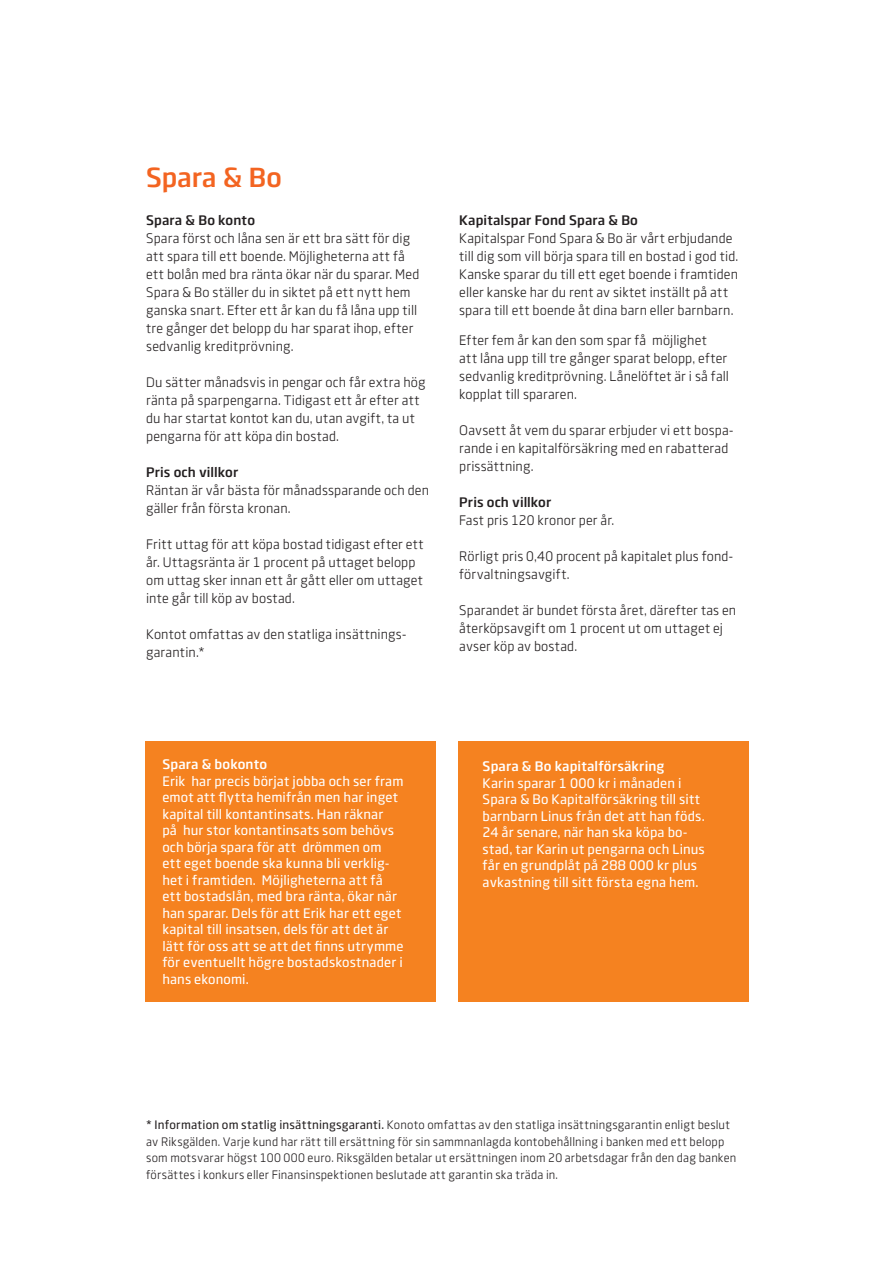
<style>
.page{position:relative;width:893px;height:1263px;background:#fff}
.page>*{position:absolute;margin:0;border:0;box-sizing:border-box;transform-origin:0 0}
.t1{font:700 27px "Swedbank Sans";letter-spacing:-.01em;color:#f36421}
.t2{font:13.5px/18px "Swedbank Sans";letter-spacing:.01em;color:#231f20}
.t3{font:500 13.5px/16.5px "Swedbank Sans";letter-spacing:.01em;color:#fff}
.t4{font:700 13.5px "Swedbank Sans";letter-spacing:.005em;color:#231f20}
.t5{font:700 13.5px "Swedbank Sans";letter-spacing:.01em;color:#fff}
.t6{font:12px/16.5px "Swedbank Sans";letter-spacing:.01em;color:#231f20}
.s1{font-weight:500}
</style>
<div class="page">
<div style="left:145px;top:741px;width:291px;height:261px;background:#f58220"></div>
<div style="left:458px;top:741px;width:290px;height:261px;background:#f58220"></div>
<p class="t1" style="left:146px;top:161px;width:137px">Spara &amp; Bo</p>
<p class="t4" style="left:146px;top:211px;width:110px">Spara &amp; Bo konto</p>
<p class="t2" style="left:146px;top:229px;width:275px">Spara först och låna sen är ett bra sätt för dig att spara till ett boende. Möjligheterna att få ett bolån med bra ränta ökar när du sparar. Med Spara &amp; Bo ställer du in siktet på ett nytt hem ganska snart. Efter ett år kan du få låna upp till tre gånger det belopp du har sparat ihop, efter sedvanlig kreditprövning.</p>
<p class="t2" style="left:146px;top:373px;width:281px">Du sätter månadsvis in pengar och får extra hög ränta på sparpengarna. Tidigast ett år efter att du har startat kontot kan du, utan avgift, ta ut pengarna för att köpa din bostad.</p>
<p class="t4" style="left:146px;top:463px;width:94px">Pris och villkor</p>
<p class="t2" style="left:146px;top:481px;width:284px">Räntan är vår bästa för månadssparande och den gäller från första kronan.</p>
<p class="t2" style="left:146px;top:535px;width:279px">Fritt uttag för att köpa bostad tidigast efter ett år. Uttagsränta är 1 procent på uttaget belopp om uttag sker innan ett år gått eller om uttaget inte går till köp av bostad.</p>
<p class="t2" style="left:146px;top:625px;width:262px">Kontot omfattas av den statliga insättnings&shy;garantin.*</p>
<p class="t4" style="left:459px;top:211px;width:180px">Kapitalspar Fond Spara &amp; Bo</p>
<p class="t2" style="left:459px;top:229px;width:281px">Kapitalspar Fond Spara &amp; Bo är vårt erbjudande till dig som vill börja spara till en bostad i god tid.<br>Kanske sparar du till ett eget boende i framtiden eller kanske har du rent av siktet inställt på att spara till ett boende åt dina barn eller barnbarn.</p>
<p class="t2" style="left:459px;top:331px;width:271px">Efter fem år kan den som spar få möjlighet<br>att låna upp till tre gånger sparat belopp, efter sedvanlig kreditprövning. Lånelöftet är i så fall kopplat till spararen.</p>
<p class="t2" style="left:459px;top:421px;width:276px">Oavsett åt vem du sparar erbjuder vi ett bospa&shy;rande i en kapitalförsäkring med en rabatterad prissättning.</p>
<p class="t4" style="left:459px;top:494px;width:94px">Pris och villkor</p>
<p class="t2" style="left:459px;top:511px;width:157px">Fast pris 120 kronor per år.</p>
<p class="t2" style="left:459px;top:547px;width:276px">Rörligt pris 0,40 procent på kapitalet plus fond&shy;förvaltningsavgift.</p>
<p class="t2" style="left:459px;top:601px;width:279px">Sparandet är bundet första året, därefter tas en återköpsavgift om 1 procent ut om uttaget ej avser köp av bostad.</p>
<p class="t5" style="left:162px;top:756px;width:106px">Spara &amp; bokonto</p>
<p class="t3" style="left:162px;top:772px;width:243px">Erik har precis börjat jobba och ser fram emot att flytta hemifrån men har inget kapital till kontantinsats. Han räknar<br>på hur stor kontantinsats som behövs och börja spara för att drömmen om<br>ett eget boende ska kunna bli verklig&shy;het i framtiden. Möjligheterna att få ett bostadslån, med bra ränta, ökar när han sparar. Dels för att Erik har ett eget kapital till insatsen, dels för att det är lätt för oss att se att det finns utrymme för eventuellt högre bostadskostnader i hans ekonomi.</p>
<p class="t5" style="left:483px;top:758px;width:183px">Spara &amp; Bo kapitalförsäkring</p>
<p class="t3" style="left:483px;top:775px;width:224px">Karin sparar 1 000 kr i månaden i Spara &amp; Bo Kapitalförsäkring till sitt barnbarn Linus från det att han föds.<br>24 år senare, när han ska köpa bo&shy;stad, tar Karin ut pengarna och Linus får en grundplåt på 288 000 kr plus avkastning till sitt första egna hem.</p>
<p class="t6" style="left:146px;top:1116px;width:592px"><span class="s1">* Information om statlig insättningsgaranti.</span> Konoto omfattas av den statliga insättningsgarantin enligt beslut av Riksgälden. Varje kund har rätt till ersättning för sin sammnanlagda kontobehållning i banken med ett belopp som motsvarar högst 100 000 euro. Riksgälden betalar ut ersättningen inom 20 arbetsdagar från den dag banken försättes i konkurs eller Finansinspektionen beslutade att garantin ska träda in.</p>
</div>
